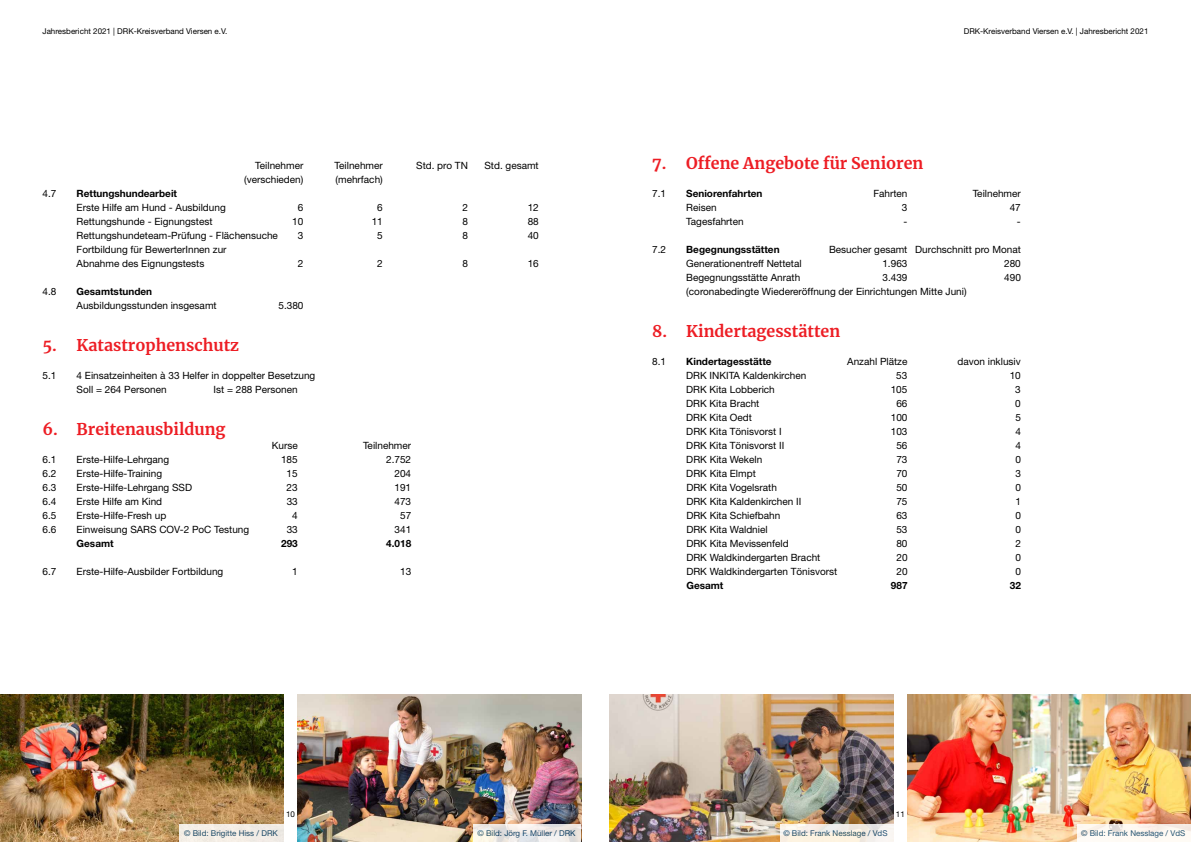
<style>
.page{position:relative;width:1191px;height:842px;background:#fff}
.page>*{position:absolute;margin:0;border:0;box-sizing:border-box;transform-origin:0 0}
.t1{font:700 16px "Merriweather";color:#ed1d24}
.t2{font:10px/14px "Helvetica Neue";color:#000}
.t3{font:700 10px "Helvetica Neue";color:#000}
.t4{font:8px "Helvetica Neue";color:#000}
.t5{font:8px "Helvetica Neue";color:#003d68}
</style>
<div class="page">
<img style="left:609px;top:694px;width:284px;height:148px">
<img style="left:298px;top:694px;width:283px;height:148px">
<img style="left:907px;top:694px;width:284px;height:148px">
<svg style="left:473px;top:825px;width:108px;height:17px"></svg>
<svg style="left:1077px;top:825px;width:114px;height:17px;fill:#fefaf3"></svg>
<svg style="left:780px;top:825px;width:113px;height:17px;fill:#f9f3e4"></svg>
<img style="left:0;top:694px;width:283px;height:148px">
<div style="left:179px;top:825px;width:104px;height:17px;background:#f3ede5"></div>
<p class="t4" style="left:43px;top:26px;width:186px">Jahresbericht 2021 | DRK-Kreisverband Viersen e.V.</p>
<p class="t2" style="left:255px;top:158px;width:50px">Teilnehmer</p>
<p class="t2" style="left:335px;top:158px;width:50px">Teilnehmer</p>
<p class="t2" style="left:416px;top:158px;width:53px">Std. pro TN</p>
<p class="t2" style="left:484px;top:158px;width:56px">Std. gesamt</p>
<p class="t2" style="left:244px;top:172px;width:61px">(verschieden)</p>
<p class="t2" style="left:335px;top:172px;width:49px">(mehrfach)</p>
<p class="t2" style="left:43px;top:186px;width:15px">4.7</p>
<p class="t3" style="left:77px;top:187px;width:102px">Rettungshundearbeit</p>
<p class="t2" style="left:77px;top:200px;width:151px">Erste Hilfe am Hund - Ausbildung</p>
<p class="t2" style="left:298px;top:200px;width:7px">6</p>
<p class="t2" style="left:377px;top:200px;width:7px">6</p>
<p class="t2" style="left:462px;top:200px;width:7px">2</p>
<p class="t2" style="left:527px;top:200px;width:13px">12</p>
<p class="t2" style="left:77px;top:214px;width:137px">Rettungshunde - Eignungstest</p>
<p class="t2" style="left:292px;top:214px;width:13px">10</p>
<p class="t2" style="left:372px;top:214px;width:13px">11</p>
<p class="t2" style="left:462px;top:214px;width:7px">8</p>
<p class="t2" style="left:527px;top:214px;width:13px">88</p>
<p class="t2" style="left:77px;top:228px;width:203px">Rettungshundeteam-Prüfung - Flächensuche</p>
<p class="t2" style="left:298px;top:228px;width:7px">3</p>
<p class="t2" style="left:377px;top:228px;width:7px">5</p>
<p class="t2" style="left:462px;top:228px;width:7px">8</p>
<p class="t2" style="left:527px;top:228px;width:13px">40</p>
<p class="t2" style="left:77px;top:242px;width:151px">Fortbildung für BewerterInnen zur<br>Abnahme des Eignungstests</p>
<p class="t2" style="left:298px;top:256px;width:7px">2</p>
<p class="t2" style="left:377px;top:256px;width:7px">2</p>
<p class="t2" style="left:462px;top:256px;width:7px">8</p>
<p class="t2" style="left:528px;top:256px;width:13px">16</p>
<p class="t2" style="left:43px;top:284px;width:15px">4.8</p>
<p class="t3" style="left:77px;top:285px;width:77px">Gesamtstunden</p>
<p class="t2" style="left:77px;top:298px;width:142px">Ausbildungsstunden insgesamt</p>
<p class="t2" style="left:278px;top:298px;width:27px">5.380</p>
<h1 class="t1" style="left:43px;top:334px;width:198px">5. Katastrophenschutz</h1>
<p class="t2" style="left:43px;top:368px;width:15px">5.1</p>
<p class="t2" style="left:77px;top:368px;width:240px">4 Einsatzeinheiten à 33 Helfer in doppelter Besetzung<br>Soll = 264 Personen</p>
<p class="t2" style="left:213px;top:382px;width:86px">Ist = 288 Personen</p>
<h1 class="t1" style="left:43px;top:418px;width:184px">6. Breitenausbildung</h1>
<p class="t2" style="left:272px;top:438px;width:27px">Kurse</p>
<p class="t2" style="left:363px;top:438px;width:50px">Teilnehmer</p>
<p class="t2" style="left:43px;top:452px;width:15px">6.1</p>
<p class="t2" style="left:77px;top:452px;width:94px">Erste-Hilfe-Lehrgang</p>
<p class="t2" style="left:281px;top:452px;width:18px">185</p>
<p class="t2" style="left:386px;top:452px;width:27px">2.752</p>
<p class="t2" style="left:43px;top:466px;width:15px">6.2</p>
<p class="t2" style="left:77px;top:466px;width:87px">Erste-Hilfe-Training</p>
<p class="t2" style="left:287px;top:466px;width:13px">15</p>
<p class="t2" style="left:394px;top:466px;width:18px">204</p>
<p class="t2" style="left:43px;top:480px;width:15px">6.3</p>
<p class="t2" style="left:77px;top:480px;width:117px">Erste-Hilfe-Lehrgang SSD</p>
<p class="t2" style="left:287px;top:480px;width:13px">23</p>
<p class="t2" style="left:394px;top:480px;width:18px">191</p>
<p class="t2" style="left:43px;top:494px;width:15px">6.4</p>
<p class="t2" style="left:77px;top:494px;width:87px">Erste Hilfe am Kind</p>
<p class="t2" style="left:287px;top:494px;width:13px">33</p>
<p class="t2" style="left:394px;top:494px;width:18px">473</p>
<p class="t2" style="left:43px;top:508px;width:15px">6.5</p>
<p class="t2" style="left:77px;top:508px;width:91px">Erste-Hilfe-Fresh up</p>
<p class="t2" style="left:292px;top:508px;width:7px">4</p>
<p class="t2" style="left:400px;top:508px;width:13px">57</p>
<p class="t2" style="left:43px;top:522px;width:15px">6.6</p>
<p class="t2" style="left:77px;top:522px;width:174px">Einweisung SARS COV-2 PoC Testung</p>
<p class="t2" style="left:287px;top:522px;width:13px">33</p>
<p class="t2" style="left:394px;top:522px;width:18px">341</p>
<p class="t3" style="left:77px;top:537px;width:39px">Gesamt</p>
<p class="t3" style="left:281px;top:537px;width:18px">293</p>
<p class="t3" style="left:386px;top:537px;width:27px">4.018</p>
<p class="t2" style="left:43px;top:564px;width:15px">6.7</p>
<p class="t2" style="left:77px;top:564px;width:148px">Erste-Hilfe-Ausbilder Fortbildung</p>
<p class="t2" style="left:292px;top:564px;width:7px">1</p>
<p class="t2" style="left:400px;top:564px;width:13px">13</p>
<p class="t4" style="left:286px;top:809px;width:10px">10</p>
<p class="t4" style="left:963px;top:26px;width:186px">DRK-Kreisverband Viersen e.V. | Jahresbericht 2021</p>
<h1 class="t1" style="left:652px;top:152px;width:273px">7. Offene Angebote für Senioren</h1>
<p class="t2" style="left:652px;top:186px;width:15px">7.1</p>
<p class="t3" style="left:686px;top:187px;width:78px">Seniorenfahrten</p>
<p class="t2" style="left:873px;top:186px;width:36px">Fahrten</p>
<p class="t2" style="left:972px;top:186px;width:50px">Teilnehmer</p>
<p class="t2" style="left:686px;top:200px;width:32px">Reisen</p>
<p class="t2" style="left:902px;top:200px;width:7px">3</p>
<p class="t2" style="left:1009px;top:200px;width:13px">47</p>
<p class="t2" style="left:686px;top:214px;width:59px">Tagesfahrten</p>
<p class="t2" style="left:903px;top:214px;width:5px">-</p>
<p class="t2" style="left:1017px;top:214px;width:5px">-</p>
<p class="t2" style="left:652px;top:242px;width:15px">7.2</p>
<p class="t3" style="left:686px;top:243px;width:95px">Begegnungsstätten</p>
<p class="t2" style="left:829px;top:242px;width:193px">Besucher gesamt Durchschnitt pro Monat</p>
<p class="t2" style="left:686px;top:256px;width:117px">Generationentreff Nettetal</p>
<p class="t2" style="left:882px;top:256px;width:27px">1.963</p>
<p class="t2" style="left:1004px;top:256px;width:18px">280</p>
<p class="t2" style="left:686px;top:270px;width:115px">Begegnungsstätte Anrath</p>
<p class="t2" style="left:882px;top:270px;width:27px">3.439</p>
<p class="t2" style="left:1004px;top:270px;width:18px">490</p>
<p class="t2" style="left:686px;top:284px;width:282px">(coronabedingte Wiedereröffnung der Einrichtungen Mitte Juni)</p>
<h1 class="t1" style="left:652px;top:320px;width:190px">8. Kindertagesstätten</h1>
<p class="t2" style="left:652px;top:354px;width:15px">8.1</p>
<p class="t3" style="left:686px;top:355px;width:87px">Kindertagesstätte</p>
<p class="t2" style="left:847px;top:354px;width:62px">Anzahl Plätze</p>
<p class="t2" style="left:957px;top:354px;width:65px">davon inklusiv</p>
<p class="t2" style="left:686px;top:368px;width:122px">DRK INKITA Kaldenkirchen</p>
<p class="t2" style="left:896px;top:368px;width:13px">53</p>
<p class="t2" style="left:1009px;top:368px;width:13px">10</p>
<p class="t2" style="left:686px;top:382px;width:90px">DRK Kita Lobberich</p>
<p class="t2" style="left:890px;top:382px;width:18px">105</p>
<p class="t2" style="left:1015px;top:382px;width:7px">3</p>
<p class="t2" style="left:686px;top:396px;width:75px">DRK Kita Bracht</p>
<p class="t2" style="left:896px;top:396px;width:13px">66</p>
<p class="t2" style="left:1015px;top:396px;width:7px">0</p>
<p class="t2" style="left:686px;top:410px;width:67px">DRK Kita Oedt</p>
<p class="t2" style="left:890px;top:410px;width:18px">100</p>
<p class="t2" style="left:1015px;top:410px;width:7px">5</p>
<p class="t2" style="left:686px;top:424px;width:97px">DRK Kita Tönisvorst I</p>
<p class="t2" style="left:890px;top:424px;width:18px">103</p>
<p class="t2" style="left:1015px;top:424px;width:7px">4</p>
<p class="t2" style="left:686px;top:438px;width:99px">DRK Kita Tönisvorst II</p>
<p class="t2" style="left:896px;top:438px;width:13px">56</p>
<p class="t2" style="left:1015px;top:438px;width:7px">4</p>
<p class="t2" style="left:686px;top:452px;width:77px">DRK Kita Wekeln</p>
<p class="t2" style="left:896px;top:452px;width:13px">73</p>
<p class="t2" style="left:1015px;top:452px;width:7px">0</p>
<p class="t2" style="left:686px;top:466px;width:71px">DRK Kita Elmpt</p>
<p class="t2" style="left:896px;top:466px;width:13px">70</p>
<p class="t2" style="left:1015px;top:466px;width:7px">3</p>
<p class="t2" style="left:686px;top:480px;width:92px">DRK Kita Vogelsrath</p>
<p class="t2" style="left:896px;top:480px;width:13px">50</p>
<p class="t2" style="left:1015px;top:480px;width:7px">0</p>
<p class="t2" style="left:686px;top:494px;width:117px">DRK Kita Kaldenkirchen II</p>
<p class="t2" style="left:896px;top:494px;width:13px">75</p>
<p class="t2" style="left:1015px;top:494px;width:7px">1</p>
<p class="t2" style="left:686px;top:508px;width:95px">DRK Kita Schiefbahn</p>
<p class="t2" style="left:896px;top:508px;width:13px">63</p>
<p class="t2" style="left:1015px;top:508px;width:7px">0</p>
<p class="t2" style="left:686px;top:522px;width:83px">DRK Kita Waldniel</p>
<p class="t2" style="left:896px;top:522px;width:13px">53</p>
<p class="t2" style="left:1015px;top:522px;width:7px">0</p>
<p class="t2" style="left:686px;top:536px;width:104px">DRK Kita Mevissenfeld</p>
<p class="t2" style="left:896px;top:536px;width:13px">80</p>
<p class="t2" style="left:1015px;top:536px;width:7px">2</p>
<p class="t2" style="left:686px;top:550px;width:136px">DRK Waldkindergarten Bracht</p>
<p class="t2" style="left:896px;top:550px;width:13px">20</p>
<p class="t2" style="left:1015px;top:550px;width:7px">0</p>
<p class="t2" style="left:686px;top:564px;width:152px">DRK Waldkindergarten Tönisvorst</p>
<p class="t2" style="left:896px;top:564px;width:13px">20</p>
<p class="t2" style="left:1015px;top:564px;width:7px">0</p>
<p class="t3" style="left:686px;top:579px;width:39px">Gesamt</p>
<p class="t3" style="left:891px;top:579px;width:18px">987</p>
<p class="t3" style="left:1010px;top:579px;width:13px">32</p>
<p class="t4" style="left:896px;top:809px;width:10px">11</p>
<p class="t5" style="left:184px;top:829px;width:95px">© Bild: Brigitte Hiss / DRK</p>
<p class="t5" style="left:477px;top:829px;width:100px">© Bild: Jörg F. Müller / DRK</p>
<p class="t5" style="left:783px;top:829px;width:106px">© Bild: Frank Nesslage / VdS</p>
<p class="t5" style="left:1081px;top:829px;width:106px">© Bild: Frank Nesslage / VdS</p>
</div>
